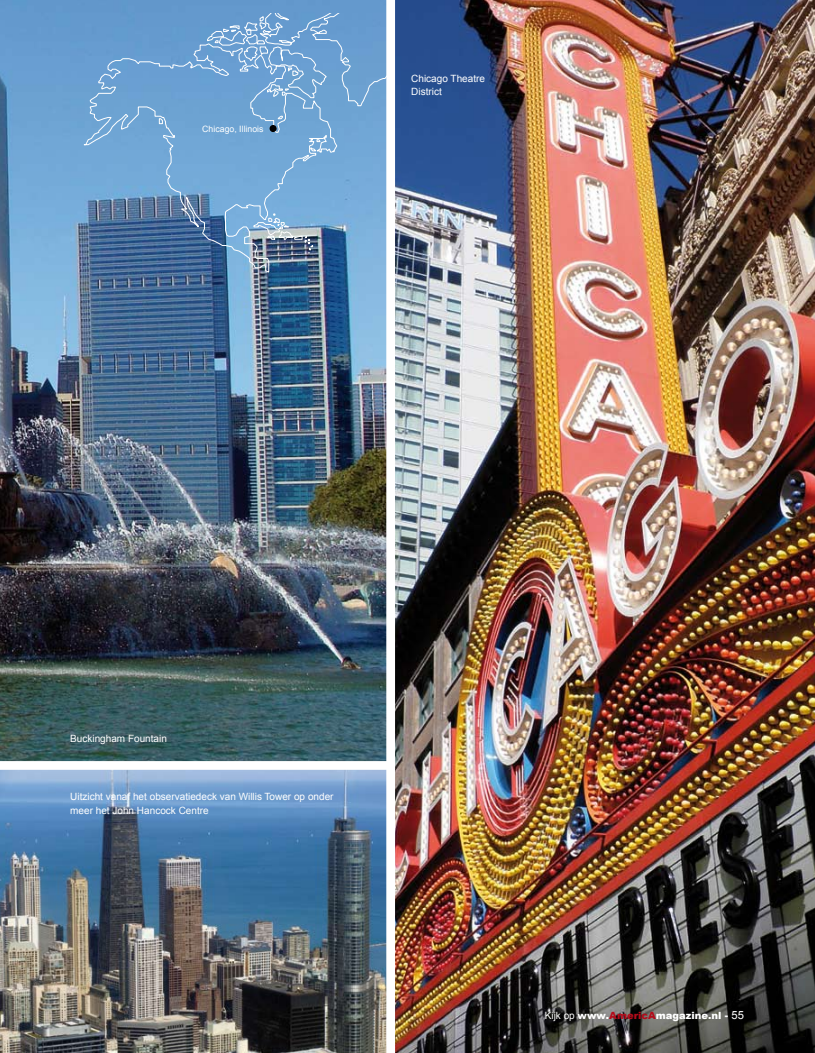
<style>
.page{position:relative;width:815px;height:1053px;background:#fff}
.page>*{position:absolute;margin:0;border:0;box-sizing:border-box;transform-origin:0 0}
.t1{font:10px/13.8px "Arial";color:#fff}
.t2{font:900 10px "Arial";color:#fff}
.t3{font:8.75px "Arial";color:#fff}
.s1{font-weight:400}
.s2{color:#b40b1a}
.s3{font-weight:400;font-size:11.25px}
</style>
<div class="page">
<img style="left:0;top:769px;width:386px;height:283px">
<img style="left:0;top:0;width:386px;height:761px">
<img style="left:395px;top:0;width:420px;height:1052px">
<svg style="left:83px;top:14px;width:304px;height:259px;background:#709fca"></svg>
<div style="left:270px;top:125px;width:7px;height:7px;background:#000;border-radius:50%"></div>
<p class="t3" style="left:202px;top:123px;width:63px">Chicago, Illinois</p>
<p class="t1" style="left:411px;top:71px;width:75px">Chicago Theatre<br>District</p>
<p class="t1" style="left:70px;top:731px;width:98px">Buckingham Fountain</p>
<p class="t1" style="left:70px;top:790px;width:265px">Uitzicht vanaf het observatiedeck van Willis Tower op onder meer het John Hancock Centre</p>
<p class="t2" style="left:545px;top:1009px;width:201px"><span class="s1">Kijk op</span> www.<span class="s2">AmericA</span>magazine.nl - <span class="s3">55</span></p>
</div>
